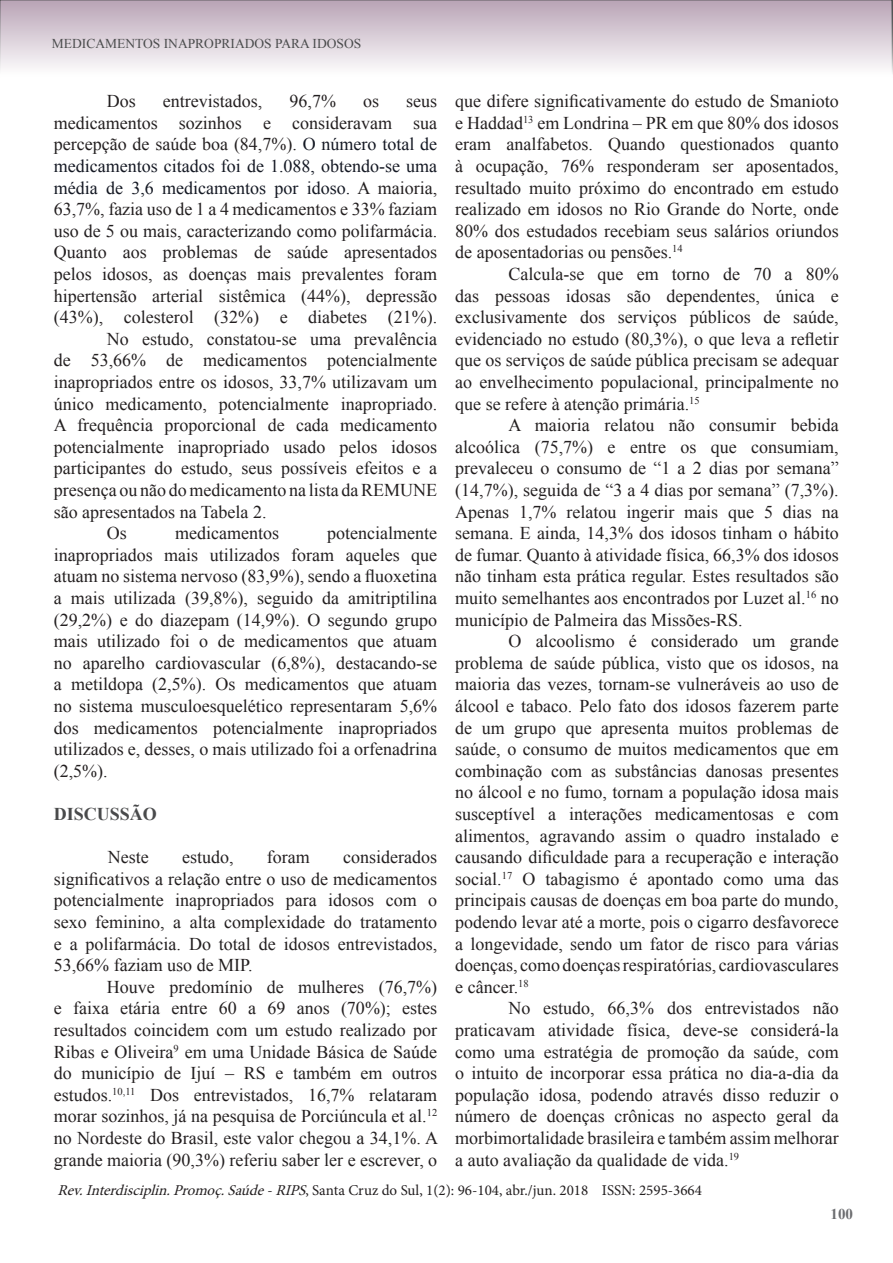
<style>
.page{position:relative;width:893px;height:1263px;background:#fff}
.page>*{position:absolute;margin:0;border:0;box-sizing:border-box;transform-origin:0 0}
.t1{font:18px/21.6px "Times New Roman";color:#231f20;text-align:justify}
.Título_2{font:700 18px "Times New Roman";color:#494a4b}
.t2{font:15px "Minion Pro";color:#231f20}
.t3{font:700 15px "Times New Roman";color:#6c6d70}
.t4{font:13.5px "Times New Roman";color:#4b4c4d}
.s1{color:#141823}
.s2{font-style:italic}
</style>
<div class="page">
<svg style="left:0;top:0;width:892px;height:71px;background:#d8ccd6"></svg>
<svg style="left:892px;top:0;width:1px;height:74px"></svg>
<p class="t4" style="left:52px;top:35px;width:311px">MEDICAMENTOS INAPROPRIADOS PARA IDOSOS</p>
<p class="t1" style="left:107px;top:90px;width:30px">Dos</p>
<p class="t1" style="left:163px;top:90px;width:101px">entrevistados,</p>
<p class="t1" style="left:290px;top:90px;width:48px">96,7%</p>
<p class="t1" style="left:363px;top:90px;width:18px">os</p>
<p class="t1" style="left:54px;top:90px;width:385px;text-indent:352px">seus medicamentos sozinhos e consideravam sua percepção de saúde boa (84,7%). <span class="s1">O número total de medicamentos citados foi de 1.088, obtendo-se uma média de 3,6 medicamentos por idoso.</span> A maioria, 63,7%, fazia uso de 1 a 4 medicamentos e 33% faziam uso de 5 ou mais, caracterizando como polifarmácia.<br>Quanto aos problemas de saúde apresentados pelos idosos, as doenças mais prevalentes foram hipertensão arterial sistêmica (44%), depressão (43%), colesterol (32%) e diabetes (21%).</p>
<p class="t1" style="left:54px;top:328px;width:385px;text-indent:53px">No estudo, constatou-se uma prevalência de 53,66% de medicamentos potencialmente inapropriados entre os idosos, 33,7% utilizavam um único medicamento, potencialmente inapropriado.<br>A frequência proporcional de cada medicamento potencialmente inapropriado usado pelos idosos participantes do estudo, seus possíveis efeitos e a presença ou não do medicamento na lista da REMUNE são apresentados na Tabela 2.</p>
<p class="t1" style="left:107px;top:522px;width:21px">Os</p>
<p class="t1" style="left:175px;top:522px;width:105px">medicamentos</p>
<p class="t1" style="left:54px;top:522px;width:385px;text-indent:274px">potencialmente inapropriados mais utilizados foram aqueles que atuam no sistema nervoso (83,9%), sendo a fluoxetina a mais utilizada (39,8%), seguido da amitriptilina (29,2%) e do diazepam (14,9%). O segundo grupo mais utilizado foi o de medicamentos que atuam no aparelho cardiovascular (6,8%), destacando-se a metildopa (2,5%). Os medicamentos que atuam no sistema musculoesquelético representaram 5,6% dos medicamentos potencialmente inapropriados utilizados e, desses, o mais utilizado foi a orfenadrina (2,5%).</p>
<p class="Título_2" style="left:54px;top:801px;width:105px">DISCUSSÃO</p>
<p class="t1" style="left:108px;top:846px;width:42px">Neste</p>
<p class="t1" style="left:182px;top:846px;width:53px">estudo,</p>
<p class="t1" style="left:267px;top:846px;width:44px">foram</p>
<p class="t1" style="left:54px;top:846px;width:385px;text-indent:289px">considerados significativos a relação entre o uso de medicamentos potencialmente inapropriados para idosos com o sexo feminino, a alta complexidade do tratamento e a polifarmácia. Do total de idosos entrevistados, 53,66% faziam uso de MIP.</p>
<p class="t1" style="left:54px;top:976px;width:386px;text-indent:53px">Houve predomínio de mulheres (76,7%) e faixa etária entre 60 a 69 anos (70%); estes resultados coincidem com um estudo realizado por Ribas e Oliveira<sup>9</sup> em uma Unidade Básica de Saúde do município de Ijuí – RS e também em outros estudos.<sup>10,11</sup> Dos entrevistados, 16,7% relataram morar sozinhos, já na pesquisa de Porciúncula et al.<sup>12 </sup>no Nordeste do Brasil, este valor chegou a 34,1%. A grande maioria (90,3%) referiu saber ler e escrever, o</p>
<p class="t1" style="left:455px;top:90px;width:385px">que difere significativamente do estudo de Smanioto e Haddad<sup>13</sup> em Londrina – PR em que 80% dos idosos eram analfabetos. Quando questionados quanto à ocupação, 76% responderam ser aposentados, resultado muito próximo do encontrado em estudo realizado em idosos no Rio Grande do Norte, onde 80% dos estudados recebiam seus salários oriundos de aposentadorias ou pensões.<sup>14</sup></p>
<p class="t1" style="left:455px;top:263px;width:385px;text-indent:53px">Calcula-se que em torno de 70 a 80% das pessoas idosas são dependentes, única e exclusivamente dos serviços públicos de saúde, evidenciado no estudo (80,3%), o que leva a refletir que os serviços de saúde pública precisam se adequar ao envelhecimento populacional, principalmente no que se refere à atenção primária.<sup>15</sup></p>
<p class="t1" style="left:455px;top:414px;width:385px;text-indent:53px">A maioria relatou não consumir bebida alcoólica (75,7%) e entre os que consumiam, prevaleceu o consumo de “1 a 2 dias por semana” (14,7%), seguida de “3 a 4 dias por semana” (7,3%).<br>Apenas 1,7% relatou ingerir mais que 5 dias na semana. E ainda, 14,3% dos idosos tinham o hábito de fumar. Quanto à atividade física, 66,3% dos idosos não tinham esta prática regular. Estes resultados são muito semelhantes aos encontrados por Luzet al.<sup>16</sup> no município de Palmeira das Missões-RS.</p>
<p class="t1" style="left:455px;top:630px;width:385px;text-indent:53px">O alcoolismo é considerado um grande problema de saúde pública, visto que os idosos, na maioria das vezes, tornam-se vulneráveis ao uso de álcool e tabaco. Pelo fato dos idosos fazerem parte de um grupo que apresenta muitos problemas de saúde, o consumo de muitos medicamentos que em combinação com as substâncias danosas presentes no álcool e no fumo, tornam a população idosa mais susceptível a interações medicamentosas e com alimentos, agravando assim o quadro instalado e causando dificuldade para a recuperação e interação social.<sup>17</sup> O tabagismo é apontado como uma das principais causas de doenças em boa parte do mundo, podendo levar até a morte, pois o cigarro desfavorece a longevidade, sendo um fator de risco para várias doenças, como doenças respiratórias, cardiovasculares e câncer.<sup>18</sup></p>
<p class="t1" style="left:455px;top:997px;width:385px;text-indent:53px">No estudo, 66,3% dos entrevistados não praticavam atividade física, deve-se considerá-la como uma estratégia de promoção da saúde, com o intuito de incorporar essa prática no dia-a-dia da população idosa, podendo através disso reduzir o número de doenças crônicas no aspecto geral da morbimortalidade brasileira e também assim melhorar a auto avaliação da qualidade de vida.<sup>19</sup></p>
<p class="t2" style="left:57px;top:1180px;width:646px"><span class="s2">Rev.Interdisciplin.Promoç.Saúde-RIPS</span>, Santa Cruz do Sul, 1(2): 96-104, abr./jun. 2018 ISSN: 2595-3664</p>
<p class="t3" style="left:831px;top:1204px;width:24px">100</p>
</div>
